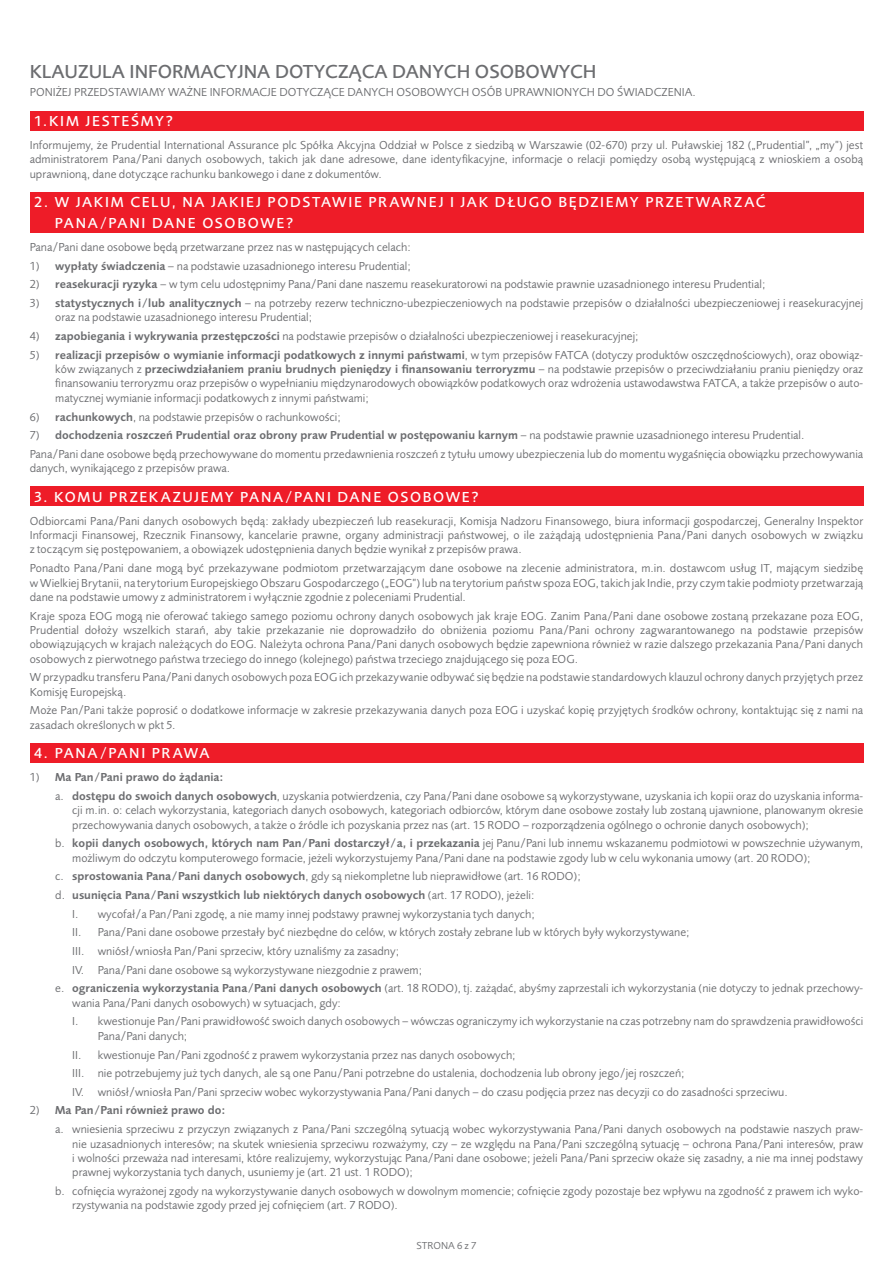
<style>
.page{position:relative;width:893px;height:1263px;background:#fff}
.page>*{position:absolute;margin:0;border:0;box-sizing:border-box;transform-origin:0 0}
.t1{font:500 19.5px "Pru Sans OT2";color:#6c6d70}
.czerwony{font:500 15px/21px "Pru Sans OT2";letter-spacing:.11em;color:#fff}
.tekst{font:12px/14.4px "Pru Sans OT2";color:#6c6d70}
.t2{font:600 12px "Pru Sans OT2";color:#6c6d70}
.t3{font:10.5px "Pru Sans OT2";color:#6c6d70}
.s1{font-weight:600}
.s2{font-weight:400}
</style>
<div class="page">
<div style="left:30px;top:111px;width:833px;height:19px;background:#ee1c28"></div>
<div style="left:30px;top:192px;width:833px;height:40px;background:#ee1c28"></div>
<div style="left:30px;top:487px;width:833px;height:19px;background:#ee1c28"></div>
<div style="left:30px;top:743px;width:833px;height:20px;background:#ee1c28"></div>
<p class="t1" style="left:30px;top:60px;width:568px">KLAUZULA INFORMACYJNA DOTYCZĄCA DANYCH OSOBOWYCH</p>
<p class="tekst" style="left:30px;top:85px;width:667px">PONIŻEJ PRZEDSTAWIAMY WAŻNE INFORMACJE DOTYCZĄCE DANYCH OSOBOWYCH OSÓB UPRAWNIONYCH DO ŚWIADCZENIA.</p>
<p class="czerwony" style="left:34px;top:110px;width:141px">1.KIM JESTEŚMY?</p>
<p class="tekst" style="left:30px;top:138px;width:835px;text-align:justify">Informujemy, że Prudential International Assurance plc Spółka Akcyjna Oddział w Polsce z siedzibą w Warszawie (02-670) przy ul. Puławskiej 182 („Prudential”, „my”) jest administratorem Pana/Pani danych osobowych, takich jak dane adresowe, dane identyfikacyjne, informacje o relacji pomiędzy osobą występującą z wnioskiem a osobą uprawnioną, dane dotyczące rachunku bankowego i dane z dokumentów.</p>
<p class="czerwony" style="left:55px;top:192px;width:712px;text-indent:-21px">2. W JAKIM CELU, NA JAKIEJ PODSTAWIE PRAWNEJ I JAK DŁUGO BĘDZIEMY PRZETWARZAĆ<br>PANA/PANI DANE OSOBOWE?</p>
<p class="tekst" style="left:30px;top:240px;width:383px">Pana/Pani dane osobowe będą przetwarzane przez nas w następujących celach:</p>
<p class="tekst" style="left:30px;top:258px;width:382px">1) <span class="s1">wypłaty świadczenia</span> – na podstawie uzasadnionego interesu Prudential;</p>
<p class="tekst" style="left:30px;top:277px;width:737px">2) <span class="s1">reasekuracji ryzyka</span> – w tym celu udostępnimy Pana/Pani dane naszemu reasekuratorowi na podstawie prawnie uzasadnionego interesu Prudential;</p>
<p class="tekst" style="left:55px;top:296px;width:809px;text-indent:-26px">3) <span class="s1">statystycznych i/lub analitycznych</span> – na potrzeby rezerw techniczno-ubezpieczeniowych na podstawie przepisów o działalności ubezpieczeniowej i reasekuracyjnej oraz na podstawie uzasadnionego interesu Prudential;</p>
<p class="tekst" style="left:30px;top:329px;width:610px">4) <span class="s1">zapobiegania i wykrywania przestępczości</span> na podstawie przepisów o działalności ubezpieczeniowej i reasekuracyjnej;</p>
<p class="tekst" style="left:55px;top:347px;width:809px;text-align:justify;text-indent:-26px">5) <span class="s1">realizacji przepisów o wymianie informacji podatkowych z innymi państwami</span>, w tym przepisów FATCA (dotyczy produktów oszczędnościowych), oraz obowiąz&shy;ków związanych z <span class="s1">przeciwdziałaniem praniu brudnych pieniędzy i finansowaniu terroryzmu</span> – na podstawie przepisów o przeciwdziałaniu praniu pieniędzy oraz finansowaniu terroryzmu oraz przepisów o wypełnianiu międzynarodowych obowiązków podatkowych oraz wdrożenia ustawodawstwa FATCA, a także przepisów o auto&shy;matycznej wymianie informacji podatkowych z innymi państwami;</p>
<p class="tekst" style="left:30px;top:409px;width:312px">6) <span class="s1">rachunkowych</span>, na podstawie przepisów o rachunkowości;</p>
<p class="t2" style="left:30px;top:428px;width:776px"><span class="s2">7)</span> dochodzenia roszczeń Prudential oraz obrony praw Prudential w postępowaniu karnym <span class="s2">– na podstawie prawnie uzasadnionego interesu Prudential.</span></p>
<p class="tekst" style="left:30px;top:447px;width:835px">Pana/Pani dane osobowe będą przechowywane do momentu przedawnienia roszczeń z tytułu umowy ubezpieczenia lub do momentu wygaśnięcia obowiązku przechowywania danych, wynikającego z przepisów prawa.</p>
<p class="czerwony" style="left:34px;top:486px;width:446px">3. KOMU PRZEKAZUJEMY PANA/PANI DANE OSOBOWE?</p>
<p class="tekst" style="left:30px;top:513px;width:835px;text-align:justify">Odbiorcami Pana/Pani danych osobowych będą: zakłady ubezpieczeń lub reasekuracji, Komisja Nadzoru Finansowego, biura informacji gospodarczej, Generalny Inspektor Informacji Finansowej, Rzecznik Finansowy, kancelarie prawne, organy administracji państwowej, o ile zażądają udostępnienia Pana/Pani danych osobowych w związku z toczącym się postępowaniem, a obowiązek udostępnienia danych będzie wynikał z przepisów prawa.</p>
<p class="tekst" style="left:30px;top:561px;width:835px;text-align:justify">Ponadto Pana/Pani dane mogą być przekazywane podmiotom przetwarzającym dane osobowe na zlecenie administratora, m.in. dostawcom usług IT, mającym siedzibę w Wielkiej Brytanii, na terytorium Europejskiego Obszaru Gospodarczego („EOG”) lub na terytorium państw spoza EOG, takich jak Indie, przy czym takie podmioty przetwarzają dane na podstawie umowy z administratorem i wyłącznie zgodnie z poleceniami Prudential.</p>
<p class="tekst" style="left:30px;top:608px;width:835px;text-align:justify">Kraje spoza EOG mogą nie oferować takiego samego poziomu ochrony danych osobowych jak kraje EOG. Zanim Pana/Pani dane osobowe zostaną przekazane poza EOG, Prudential dołoży wszelkich starań, aby takie przekazanie nie doprowadziło do obniżenia poziomu Pana/Pani ochrony zagwarantowanego na podstawie przepisów obowiązujących w krajach należących do EOG. Należyta ochrona Pana/Pani danych osobowych będzie zapewniona również w razie dalszego przekazania Pana/Pani danych osobowych z pierwotnego państwa trzeciego do innego (kolejnego) państwa trzeciego znajdującego się poza EOG.</p>
<p class="tekst" style="left:30px;top:670px;width:835px">W przypadku transferu Pana/Pani danych osobowych poza EOG ich przekazywanie odbywać się będzie na podstawie standardowych klauzul ochrony danych przyjętych przez<br>Komisję Europejską.</p>
<p class="tekst" style="left:30px;top:703px;width:835px">Może Pan/Pani także poprosić o dodatkowe informacje w zakresie przekazywania danych poza EOG i uzyskać kopię przyjętych środków ochrony, kontaktując się z nami na zasadach określonych w pkt 5.</p>
<p class="czerwony" style="left:34px;top:743px;width:177px">4. PANA/PANI PRAWA</p>
<p class="t2" style="left:30px;top:770px;width:195px"><span class="s2">1)</span> Ma Pan/Pani prawo do żądania:</p>
<p class="tekst" style="left:72px;top:789px;width:792px;text-align:justify;text-indent:-17px">a. <span class="s1">dostępu do swoich danych osobowych</span>, uzyskania potwierdzenia, czy Pana/Pani dane osobowe są wykorzystywane, uzyskania ich kopii oraz do uzyskania informa&shy;cji m.in. o: celach wykorzystania, kategoriach danych osobowych, kategoriach odbiorców, którym dane osobowe zostały lub zostaną ujawnione, planowanym okresie przechowywania danych osobowych, a także o źródle ich pozyskania przez nas (art. 15 RODO – rozporządzenia ogólnego o ochronie danych osobowych);</p>
<p class="tekst" style="left:72px;top:836px;width:792px;text-indent:-17px">b. <span class="s1">kopii danych osobowych, których nam Pan/Pani dostarczył/a, i przekazania</span> jej Panu/Pani lub innemu wskazanemu podmiotowi w powszechnie używanym, możliwym do odczytu komputerowego formacie, jeżeli wykorzystujemy Pana/Pani dane na podstawie zgody lub w celu wykonania umowy (art. 20 RODO);</p>
<p class="tekst" style="left:55px;top:869px;width:527px">c. <span class="s1">sprostowania Pana/Pani danych osobowych</span>, gdy są niekompletne lub nieprawidłowe (art. 16 RODO);</p>
<p class="t2" style="left:55px;top:888px;width:481px"><span class="s2">d.</span> usunięcia Pana/Pani wszystkich lub niektórych danych osobowych <span class="s2">(art. 17 RODO), jeżeli:</span></p>
<p class="tekst" style="left:72px;top:906px;width:464px">I. wycofał/a Pan/Pani zgodę, a nie mamy innej podstawy prawnej wykorzystania tych danych;</p>
<p class="tekst" style="left:72px;top:925px;width:619px">II. Pana/Pani dane osobowe przestały być niezbędne do celów, w których zostały zebrane lub w których były wykorzystywane;</p>
<p class="tekst" style="left:72px;top:944px;width:328px">III. wniósł/wniosła Pan/Pani sprzeciw, który uznaliśmy za zasadny;</p>
<p class="tekst" style="left:72px;top:962px;width:351px">IV. Pana/Pani dane osobowe są wykorzystywane niezgodnie z prawem;</p>
<p class="tekst" style="left:72px;top:981px;width:792px;text-indent:-17px">e. <span class="s1">ograniczenia wykorzystania Pana/Pani danych osobowych</span> (art. 18 RODO), tj. zażądać, abyśmy zaprzestali ich wykorzystania (nie dotyczy to jednak przechowy&shy;wania Pana/Pani danych osobowych) w sytuacjach, gdy:</p>
<p class="tekst" style="left:98px;top:1014px;width:767px;text-indent:-26px">I. kwestionuje Pan/Pani prawidłowość swoich danych osobowych – wówczas ograniczymy ich wykorzystanie na czas potrzebny nam do sprawdzenia prawidłowości<br>Pana/Pani danych;</p>
<p class="tekst" style="left:72px;top:1047px;width:445px">II. kwestionuje Pan/Pani zgodność z prawem wykorzystania przez nas danych osobowych;</p>
<p class="tekst" style="left:72px;top:1066px;width:614px">III. nie potrzebujemy już tych danych, ale są one Panu/Pani potrzebne do ustalenia, dochodzenia lub obrony jego/jej roszczeń;</p>
<p class="tekst" style="left:72px;top:1084px;width:717px">IV. wniósł/wniosła Pan/Pani sprzeciw wobec wykorzystywania Pana/Pani danych – do czasu podjęcia przez nas decyzji co do zasadności sprzeciwu.</p>
<p class="t2" style="left:30px;top:1103px;width:197px"><span class="s2">2)</span> Ma Pan/Pani również prawo do:</p>
<p class="tekst" style="left:72px;top:1122px;width:792px;text-align:justify;text-indent:-17px">a. wniesienia sprzeciwu z przyczyn związanych z Pana/Pani szczególną sytuacją wobec wykorzystywania Pana/Pani danych osobowych na podstawie naszych praw&shy;nie uzasadnionych interesów; na skutek wniesienia sprzeciwu rozważymy, czy – ze względu na Pana/Pani szczególną sytuację – ochrona Pana/Pani interesów, praw i wolności przeważa nad interesami, które realizujemy, wykorzystując Pana/Pani dane osobowe; jeżeli Pana/Pani sprzeciw okaże się zasadny, a nie ma innej podstawy prawnej wykorzystania tych danych, usuniemy je (art. 21 ust. 1 RODO);</p>
<p class="tekst" style="left:72px;top:1184px;width:792px;text-indent:-17px">b. cofnięcia wyrażonej zgody na wykorzystywanie danych osobowych w dowolnym momencie; cofnięcie zgody pozostaje bez wpływu na zgodność z prawem ich wyko&shy;rzystywania na podstawie zgody przed jej cofnięciem (art. 7 RODO).</p>
<p class="t3" style="left:416px;top:1239px;width:62px">STRONA 6 z 7</p>
</div>
